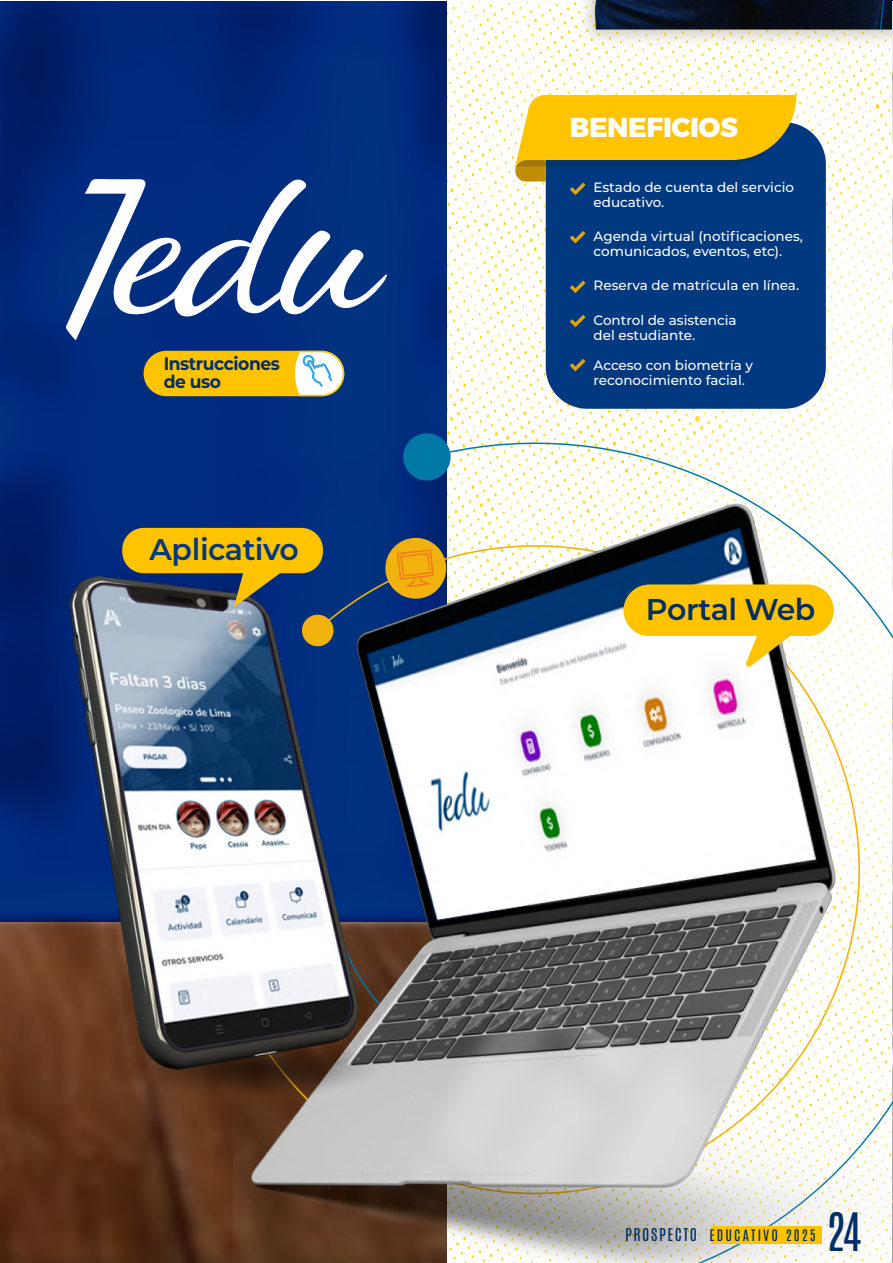
<style>
.page{position:relative;width:893px;height:1263px;background:#fff}
.page>*{position:absolute;margin:0;border:0;box-sizing:border-box;transform-origin:0 0}
.t1{font:45px "Antonio";color:#002e66}
.t2{font:600 30px "Montserrat";letter-spacing:-.015em;color:#00397f}
.t3{font:600 30px "Montserrat";letter-spacing:-.015em;color:#002e66}
.t4{font:800 27.3px "Montserrat";letter-spacing:-.015em;color:#fff}
.t5{font:700 18px/18px "Montserrat";letter-spacing:-.025em;color:#002e66;scale:.95 1}
.t6{font:500 13.5px/15px "Montserrat";color:#fff}
.t7{font:13.5px "Antonio";letter-spacing:.15em;color:#002e66;scale:1.05 1}
.s1{font-size:15px}
</style>
<div class="page">
<img style="left:545px;top:0;width:348px;height:2px">
<img style="left:0;top:48px;width:893px;height:1215px">
<svg style="left:0;top:2px;width:446px;height:494px;fill:#002a7f"></svg>
<svg style="left:400px;top:430px;width:54px;height:5px"></svg>
<svg style="left:377px;top:435px;width:503px;height:56px"></svg>
<img style="left:233px;top:491px;width:647px;height:772px">
<svg style="left:624px;top:585px;width:210px;height:83px"></svg>
<div style="left:546px;top:122px;width:280px;height:287px;background:#00397f;border-radius:42px"></div>
<svg style="left:515px;top:95px;width:281px;height:100px"></svg>
<svg style="left:570px;top:231px;width:16px;height:12px"></svg>
<svg style="left:570px;top:281px;width:16px;height:12px"></svg>
<svg style="left:570px;top:315px;width:16px;height:12px"></svg>
<svg style="left:570px;top:359px;width:16px;height:12px"></svg>
<img style="left:0;top:496px;width:537px;height:639px">
<svg style="left:66px;top:179px;width:321px;height:161px"></svg>
<div style="left:122px;top:528px;width:201px;height:45px;background:#ffc300;border-radius:22px"></div>
<svg style="left:234px;top:573px;width:46px;height:34px"></svg>
<img style="left:880px;top:305px;width:13px;height:958px">
<img style="left:362px;top:2px;width:531px;height:46px">
<div style="left:144px;top:351px;width:200px;height:45px;background:#ffc300;border:2px solid #ffc300;border-radius:22px"></div>
<svg style="left:292px;top:350px;width:53px;height:47px"></svg>
<div style="left:711px;top:1226px;width:110px;height:18px;background:#ffc300"></div>
<h3 class="t5" style="left:164px;top:354px;width:124px">Instrucciones de uso</h3>
<h2 class="t2" style="left:150px;top:528px;width:151px">Aplicativo</h2>
<h3 class="t4" style="left:570px;top:105px;width:170px">BENEFICIOS</h3>
<p class="t6" style="left:594px;top:180px;width:202px">Estado de cuenta del servicio educativo.</p>
<p class="t6" style="left:594px;top:228px;width:211px">Agenda virtual (notificaciones, comunicados, eventos, etc).</p>
<p class="t6" style="left:594px;top:278px;width:207px">Reserva de matrícula en línea.</p>
<p class="t6" style="left:594px;top:312px;width:145px">Control de asistencia del estudiante.</p>
<p class="t6" style="left:594px;top:357px;width:161px">Acceso con biometría y reconocimiento facial.</p>
<h2 class="t3" style="left:646px;top:588px;width:171px">Portal Web</h2>
<p class="t7" style="left:625px;top:1226px;width:183px"><span class="s1">PROSPECTO</span> EDUCATIVO 2025</p>
<h1 class="t1" style="left:826px;top:1199px;width:37px">24</h1>
</div>
